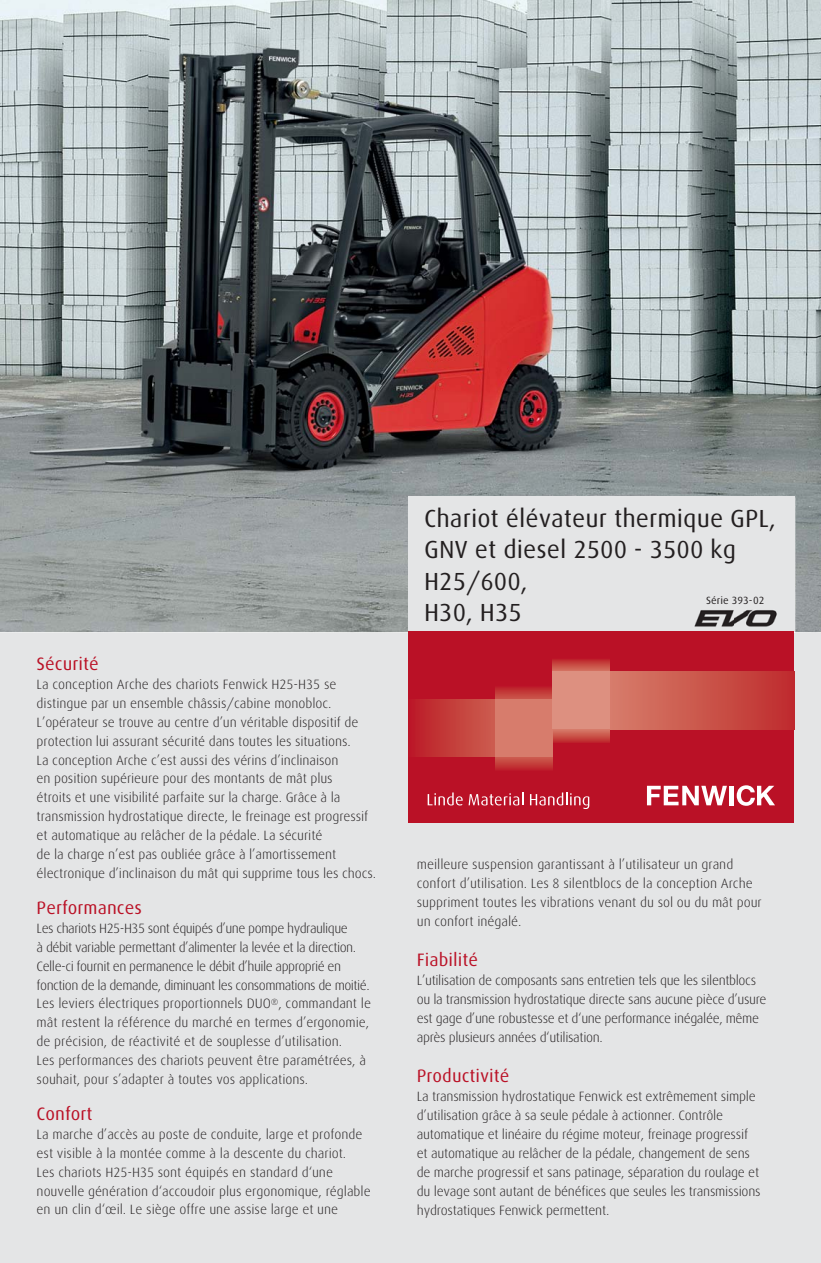
<style>
.page{position:relative;width:821px;height:1263px;background:#e4e5e6}
.page>*{position:absolute;margin:0;border:0;box-sizing:border-box;transform-origin:0 0}
.t1{font:24.75px/31.5px "Linde Dax OT";color:#231f20}
.t2{font:18px "Linde Dax OT";color:#ba1126}
.t3{font:300 13.5px/18.9px "Linde Dax OT";letter-spacing:-.01em;color:#231f20}
.t4{font:300 13.5px/18.9px "Linde Dax OT";letter-spacing:-.03em;color:#231f20}
.t5{font:10.5px "Linde Dax OT";color:#231f20}
</style>
<div class="page">
<img style="left:0;top:0;width:821px;height:632px">
<div style="left:408px;top:496px;width:387px;height:136px;background:#e4e5e6"></div>
<div style="left:408px;top:631px;width:386px;height:192px;background:#ba1126"></div>
<div style="left:408px;top:699px;width:87px;height:58px;background:linear-gradient(to right,#bb1926,#cc5f4f)"></div>
<div style="left:609px;top:672px;width:185px;height:57px;background:linear-gradient(to right,#d77f6b,#bf2c2d)"></div>
<svg style="left:495px;top:757px;width:57px;height:13px"></svg>
<svg style="left:495px;top:687px;width:57px;height:12px"></svg>
<svg style="left:552px;top:659px;width:57px;height:13px"></svg>
<svg style="left:552px;top:729px;width:57px;height:14px"></svg>
<div style="left:495px;top:699px;width:57px;height:58px;background:#d77c6c"></div>
<div style="left:552px;top:672px;width:57px;height:57px;background:#dd9080"></div>
<svg style="left:427px;top:792px;width:96px;height:13px"></svg>
<svg style="left:530px;top:792px;width:59px;height:17px"></svg>
<svg style="left:647px;top:786px;width:80px;height:19px"></svg>
<div style="left:729px;top:786px;width:5px;height:19px;background:#fff"></div>
<svg style="left:736px;top:785px;width:39px;height:21px"></svg>
<img style="left:694px;top:610px;width:83px;height:17px">
<h2 class="t2" style="left:37px;top:655px;width:64px">Sécurité</h2>
<p class="t3" style="left:37px;top:675px;width:341px">La conception Arche des chariots Fenwick H25-H35 se distingue par un ensemble châssis/cabine monobloc.<br>L’opérateur se trouve au centre d’un véritable dispositif de protection lui assurant sécurité dans toutes les situations.<br>La conception Arche c’est aussi des vérins d’inclinaison<br>en position supérieure pour des montants de mât plus<br>étroits et une visibilité parfaite sur la charge. Grâce à la transmission hydrostatique directe, le freinage est progressif et automatique au relâcher de la pédale. La sécurité<br>de la charge n’est pas oubliée grâce à l’amortissement électronique d’inclinaison du mât qui supprime tous les chocs.</p>
<h2 class="t2" style="left:37px;top:899px;width:107px">Performances</h2>
<p class="t3" style="left:37px;top:919px;width:336px">Les chariots H25-H35 sont équipés d’une pompe hydraulique<br>à débit variable permettant d’alimenter la levée et la direction.<br>Celle-ci fournit en permanence le débit d’huile approprié en fonction de la demande, diminuant les consommations de moitié.<br>Les leviers électriques proportionnels DUO<sup>®</sup>, commandant le mât restent la référence du marché en termes d’ergonomie, de précision, de réactivité et de souplesse d’utilisation.<br>Les performances des chariots peuvent être paramétrées, à souhait, pour s’adapter à toutes vos applications.</p>
<h2 class="t2" style="left:37px;top:1105px;width:57px">Confort</h2>
<p class="t3" style="left:37px;top:1125px;width:335px">La marche d’accès au poste de conduite, large et profonde est visible à la montée comme à la descente du chariot.<br>Les chariots H25-H35 sont équipés en standard d‘une nouvelle génération d‘accoudoir plus ergonomique, réglable en un clin d‘œil. Le siège offre une assise large et une</p>
<h1 class="t1" style="left:424px;top:504px;width:353px">Chariot élévateur thermique GPL,<br>GNV et diesel 2500 - 3500 kg<br>H25/600,<br>H30, H35</h1>
<p class="t5" style="left:706px;top:595px;width:60px">Série 393-02</p>
<p class="t3" style="left:417px;top:855px;width:346px">meilleure suspension garantissant à l’utilisateur un grand confort d’utilisation. Les 8 silentblocs de la conception Arche suppriment toutes les vibrations venant du sol ou du mât pour un confort inégalé.</p>
<h2 class="t2" style="left:417px;top:951px;width:63px">Fiabilité</h2>
<p class="t4" style="left:417px;top:971px;width:351px">L’utilisation de composants sans entretien tels que les silentblocs ou la transmission hydrostatique directe sans aucune pièce d’usure est gage d’une robustesse et d‘une performance inégalée, même après plusieurs années d‘utilisation.</p>
<h2 class="t2" style="left:417px;top:1067px;width:94px">Productivité</h2>
<p class="t3" style="left:417px;top:1088px;width:345px">La transmission hydrostatique Fenwick est extrêmement simple d’utilisation grâce à sa seule pédale à actionner. Contrôle automatique et linéaire du régime moteur, freinage progressif et automatique au relâcher de la pédale, changement de sens de marche progressif et sans patinage, séparation du roulage et du levage sont autant de bénéfices que seules les transmissions hydrostatiques Fenwick permettent.</p>
</div>
